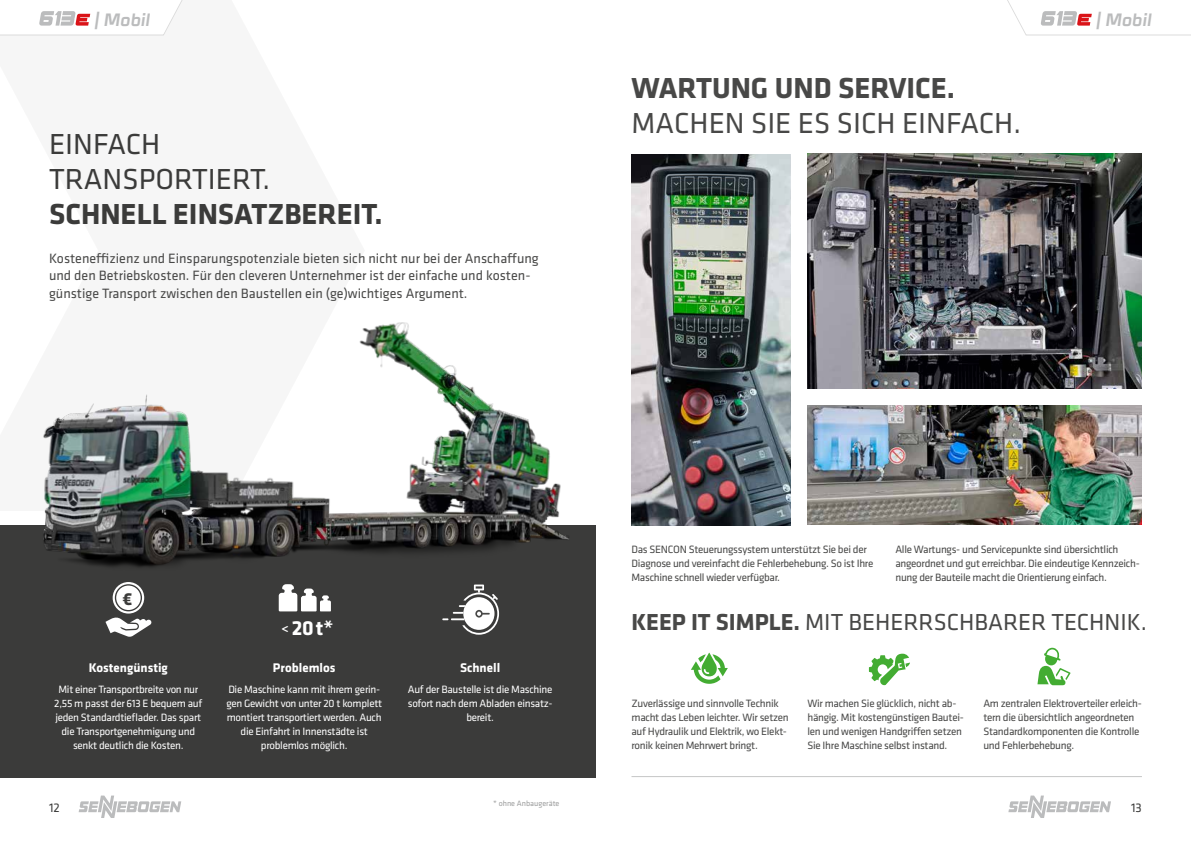
<style>
.page{position:relative;width:1191px;height:842px;background:#fff}
.page>*{position:absolute;margin:0;border:0;box-sizing:border-box;transform-origin:0 0}
.t1{font:30px "Klavika Basic";color:#484847}
.t2{font:30px/35px "Klavika Basic";color:#3b3b3a}
.t3{font:700 30px "Klavika Basic";color:#3b3b3a}
.t4{font:700 30px "Klavika Basic";color:#484847}
.t5{font:24px "Klavika Basic";color:#484847}
.t6{font:700 21.1px "Klavika Basic";color:#fff}
.t7{font:700 18px "Klavika Basic";color:#3b3b3a}
.t8{font:italic 700 17.9px "Celdum";color:#bbbcbd}
.t9{font:14px/17.5px "Klavika Basic";color:#484847}
.t10{font:700 13px "Klavika Basic";color:#fff}
.t11{font:13px "Klavika Basic";color:#3b3b3a}
.t12{font:11px/14px "Klavika Basic";letter-spacing:-.025em;color:#484847}
.t13{font:11px/14px "Klavika Basic";letter-spacing:-.025em;color:#fff;text-align:center}
.t14{font:8px "Klavika Basic";color:#9c9d9d}
.s1{font-weight:700}
</style>
<div class="page">
<svg style="left:79px;top:795px;width:102px;height:23px"></svg>
<svg style="left:1008px;top:795px;width:103px;height:23px"></svg>
<hr style="left:631px;top:776px;width:511px;height:1px;background:#c5c6c6">
<svg style="left:1007px;top:0;width:184px;height:36px"></svg>
<div style="left:0;top:525px;width:595px;height:252px;background:#3b3b3a"></div>
<img style="left:807px;top:154px;width:335px;height:234px">
<img style="left:807px;top:405px;width:335px;height:120px">
<svg style="left:105px;top:617px;width:47px;height:20px"></svg>
<svg style="left:113px;top:582px;width:31px;height:31px"></svg>
<div style="left:115px;top:584px;width:27px;height:27px;border:1px solid #3b3b3a;border-radius:50%"></div>
<svg style="left:279px;top:587px;width:52px;height:24px"></svg>
<img style="left:42px;top:322px;width:527px;height:265px">
<svg style="left:442px;top:584px;width:57px;height:51px"></svg>
<svg style="left:691px;top:653px;width:37px;height:31px"></svg>
<svg style="left:869px;top:654px;width:41px;height:32px"></svg>
<svg style="left:1037px;top:648px;width:33px;height:37px"></svg>
<img style="left:631px;top:154px;width:159px;height:371px">
<svg style="left:0;top:0;width:183px;height:36px"></svg>
<h3 class="t8" style="left:94px;top:5px;width:57px">| Mobil</h3>
<h1 class="t2" style="left:49px;top:126px;width:223px">EINFACH<br>TRANSPORTIERT.</h1>
<h1 class="t3" style="left:49px;top:192px;width:335px">SCHNELL EINSATZBEREIT.</h1>
<p class="t9" style="left:49px;top:249px;width:491px">Kosteneffizienz und Einsparungspotenziale bieten sich nicht nur bei der Anschaffung und den Betriebskosten. Für den cleveren Unternehmer ist der einfache und kosten&shy;günstige Transport zwischen den Baustellen ein (ge)wichtiges Argument.</p>
<h1 class="t4" style="left:631px;top:66px;width:325px">WARTUNG UND SERVICE.</h1>
<h1 class="t1" style="left:631px;top:103px;width:391px">MACHEN SIE ES SICH EINFACH.</h1>
<h3 class="t8" style="left:1095px;top:5px;width:57px">| Mobil</h3>
<h3 class="t7" style="left:123px;top:585px;width:11px">€</h3>
<p class="t10" style="left:89px;top:658px;width:81px">Kostengünstig</p>
<p class="t13" style="left:54px;top:682px;width:150px">Mit einer Transportbreite von nur<br>2,55 m passt der 613 E bequem auf jeden Standardtieflader. Das spart die Transportgenehmigung und senkt deutlich die Kosten.</p>
<h3 class="t6" style="left:282px;top:613px;width:53px"><sup>&lt;</sup> 20 t*</h3>
<p class="t10" style="left:273px;top:658px;width:64px">Problemlos</p>
<p class="t13" style="left:226px;top:682px;width:157px">Die Maschine kann mit ihrem gerin&shy;gen Gewicht von unter 20 t komplett montiert transportiert werden. Auch die Einfahrt in Innenstädte ist problemlos möglich.</p>
<p class="t10" style="left:460px;top:658px;width:42px">Schnell</p>
<p class="t13" style="left:408px;top:682px;width:146px">Auf der Baustelle ist die Maschine sofort nach dem Abladen einsatz&shy;bereit.</p>
<p class="t12" style="left:631px;top:542px;width:243px">Das SENCON Steuerungssystem unterstützt Sie bei der<br>Diagnose und vereinfacht die Fehlerbehebung. So ist Ihre<br>Maschine schnell wieder verfügbar.</p>
<p class="t12" style="left:895px;top:542px;width:246px">Alle Wartungs- und Servicepunkte sind übersichtlich angeordnet und gut erreichbar. Die eindeutige Kennzeich&shy;nung der Bauteile macht die Orientierung einfach.</p>
<h2 class="t5" style="left:631px;top:606px;width:517px"><span class="s1">KEEP IT SIMPLE.</span> MIT BEHERRSCHBARER TECHNIK.</h2>
<p class="t12" style="left:631px;top:696px;width:159px">Zuverlässige und sinnvolle Technik macht das Leben leichter. Wir setzen auf Hydraulik und Elektrik, wo Elekt&shy;ronik keinen Mehrwert bringt.</p>
<p class="t12" style="left:807px;top:696px;width:158px">Wir machen Sie glücklich, nicht ab&shy;hängig. Mit kostengünstigen Bautei&shy;len und wenigen Handgriffen setzen Sie Ihre Maschine selbst instand.</p>
<p class="t12" style="left:983px;top:696px;width:160px">Am zentralen Elektroverteiler erleich&shy;tern die übersichtlich angeordneten Standardkomponenten die Kontrolle und Fehlerbehebung.</p>
<p class="t14" style="left:493px;top:798px;width:68px">* ohne Anbaugeräte</p>
<p class="t11" style="left:49px;top:799px;width:12px">12</p>
<p class="t11" style="left:1131px;top:799px;width:12px">13</p>
</div>
